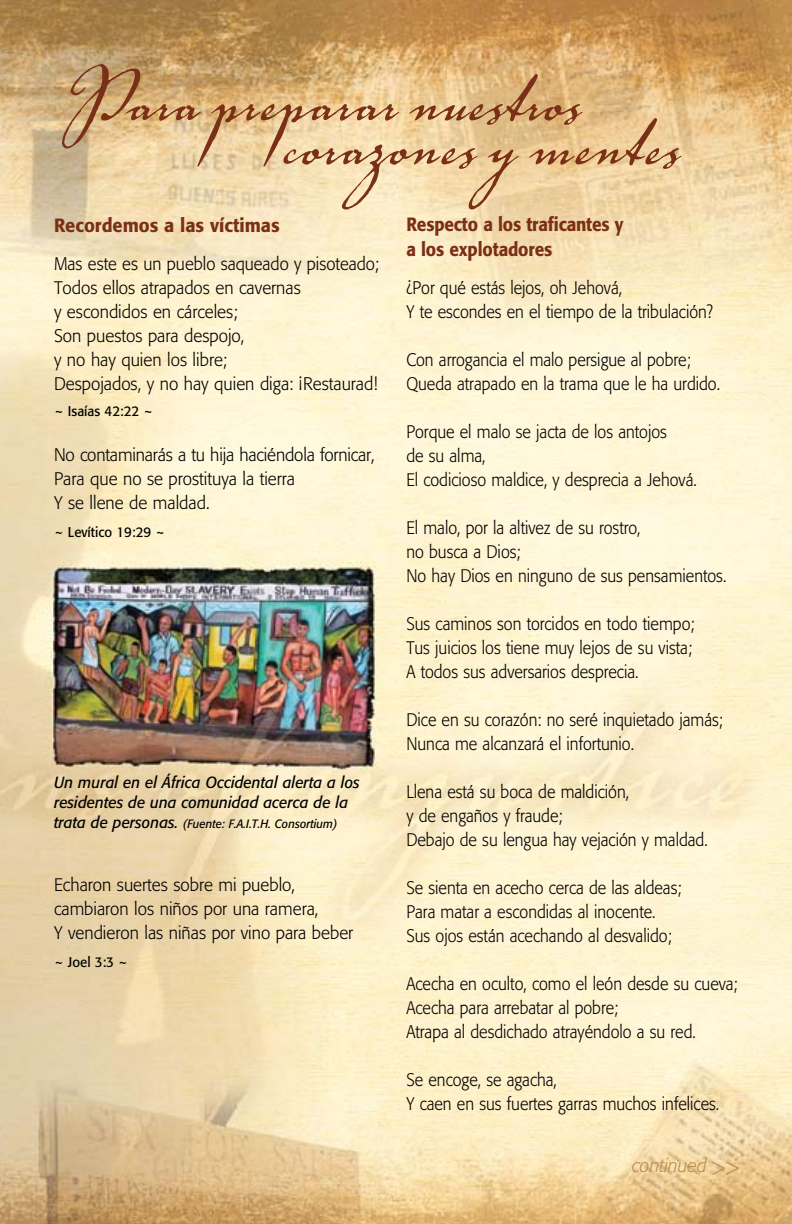
<style>
.page{position:relative;width:792px;height:1224px;background:#fff}
.page>*{position:absolute;margin:0;border:0;box-sizing:border-box;transform-origin:0 0}
.t1{font:120px "Voluta Script";color:#7a2f17;scale:.96 1}
.t2{font:500 19px/25px "Formata";letter-spacing:-.01em;color:#7a2f17;scale:.9 1}
.t3{font:500 19px "Formata";letter-spacing:-.01em;color:#7a2f17;scale:.95 1}
.t4{font:italic 300 19px "Formata";color:#bc8e49;scale:.95 1}
.t5{font:300 18px/24px "Formata";color:#000;scale:.9 1}
.t6{font:300 18px/24px "Formata";color:#000;scale:.95 1}
.t7{font:300 18px/24px "Formata";color:#000;scale:.93 1}
.t8{font:italic 16px/20px "Formata";color:#000;scale:.95 1}
.t9{font:14px "Formata";color:#000;scale:.95 1}
.t10{font:italic 12px "Formata";color:#000;scale:.95 1}
.s1{font-size:16px}
.s2{font-style:normal}
</style>
<div class="page">
<img style="left:0;top:0;width:792px;height:1224px">
<h1 class="t1" style="left:56px;top:8px;width:549px">Para preparar nuestros</h1>
<h1 class="t1" style="left:282px;top:52px;width:416px">corazones y mentes</h1>
<p class="t3" style="left:54px;top:214px;width:239px">Recordemos a las víctimas</p>
<p class="t7" style="left:54px;top:252px;width:351px">Mas este es un pueblo saqueado y pisoteado;<br>Todos ellos atrapados en cavernas<br>y escondidos en cárceles;<br>Son puestos para despojo,<br>y no hay quien los libre;<br>Despojados, y no hay quien diga: ¡Restaurad!</p>
<p class="t9" style="left:54px;top:403px;width:106px">~ Isaías 42:22 ~</p>
<p class="t6" style="left:54px;top:443px;width:339px">No contaminarás a tu hija haciéndola fornicar,<br>Para que no se prostituya la tierra<br>Y se llene de maldad.</p>
<p class="t9" style="left:54px;top:524px;width:118px">~ Levítico 19:29 ~</p>
<p class="t8" style="left:54px;top:772px;width:324px">Un mural en el África Occidental alerta a los residentes de una comunidad acerca de la</p>
<p class="t10" style="left:54px;top:816px;width:300px"><span class="s1">trata de personas.</span> (Fuente: F.A.I.T.H. Consortium)</p>
<p class="t6" style="left:54px;top:873px;width:317px">Echaron suertes sobre mi pueblo, cambiaron los niños por una ramera,<br>Y vendieron las niñas por vino para beber</p>
<p class="t9" style="left:54px;top:954px;width:79px">~ Joel 3:3 ~</p>
<p class="t2" style="left:406px;top:212px;width:243px">Respecto a los traficantes y a los explotadores</p>
<p class="t5" style="left:406px;top:276px;width:342px">¿Por qué estás lejos, oh Jehová,<br>Y te escondes en el tiempo de la tribulación?</p>
<p class="t5" style="left:406px;top:348px;width:350px">Con arrogancia el malo persigue al pobre;<br>Queda atrapado en la trama que le ha urdido.</p>
<p class="t5" style="left:406px;top:420px;width:324px">Porque el malo se jacta de los antojos<br>de su alma,<br>El codicioso maldice, y desprecia a Jehová.</p>
<p class="t5" style="left:406px;top:516px;width:357px">El malo, por la altivez de su rostro,<br>no busca a Dios;<br>No hay Dios en ninguno de sus pensamientos.</p>
<p class="t5" style="left:406px;top:612px;width:322px">Sus caminos son torcidos en todo tiempo;<br>Tus juicios los tiene muy lejos de su vista;<br>A todos sus adversarios desprecia.</p>
<p class="t5" style="left:406px;top:708px;width:353px">Dice en su corazón: no seré inquietado jamás;<br>Nunca me alcanzará el infortunio.</p>
<p class="t5" style="left:406px;top:780px;width:336px">Llena está su boca de maldición,<br>y de engaños y fraude;<br>Debajo de su lengua hay vejación y maldad.</p>
<p class="t5" style="left:406px;top:876px;width:307px">Se sienta en acecho cerca de las aldeas;<br>Para matar a escondidas al inocente.<br>Sus ojos están acechando al desvalido;</p>
<p class="t5" style="left:406px;top:972px;width:370px">Acecha en oculto, como el león desde su cueva;<br>Acecha para arrebatar al pobre;<br>Atrapa al desdichado atrayéndolo a su red.</p>
<p class="t5" style="left:406px;top:1068px;width:349px">Se encoge, se agacha,<br>Y caen en sus fuertes garras muchos infelices.</p>
<p class="t4" style="left:632px;top:1154px;width:114px">continued <span class="s2">&gt;&gt;</span></p>
</div>
